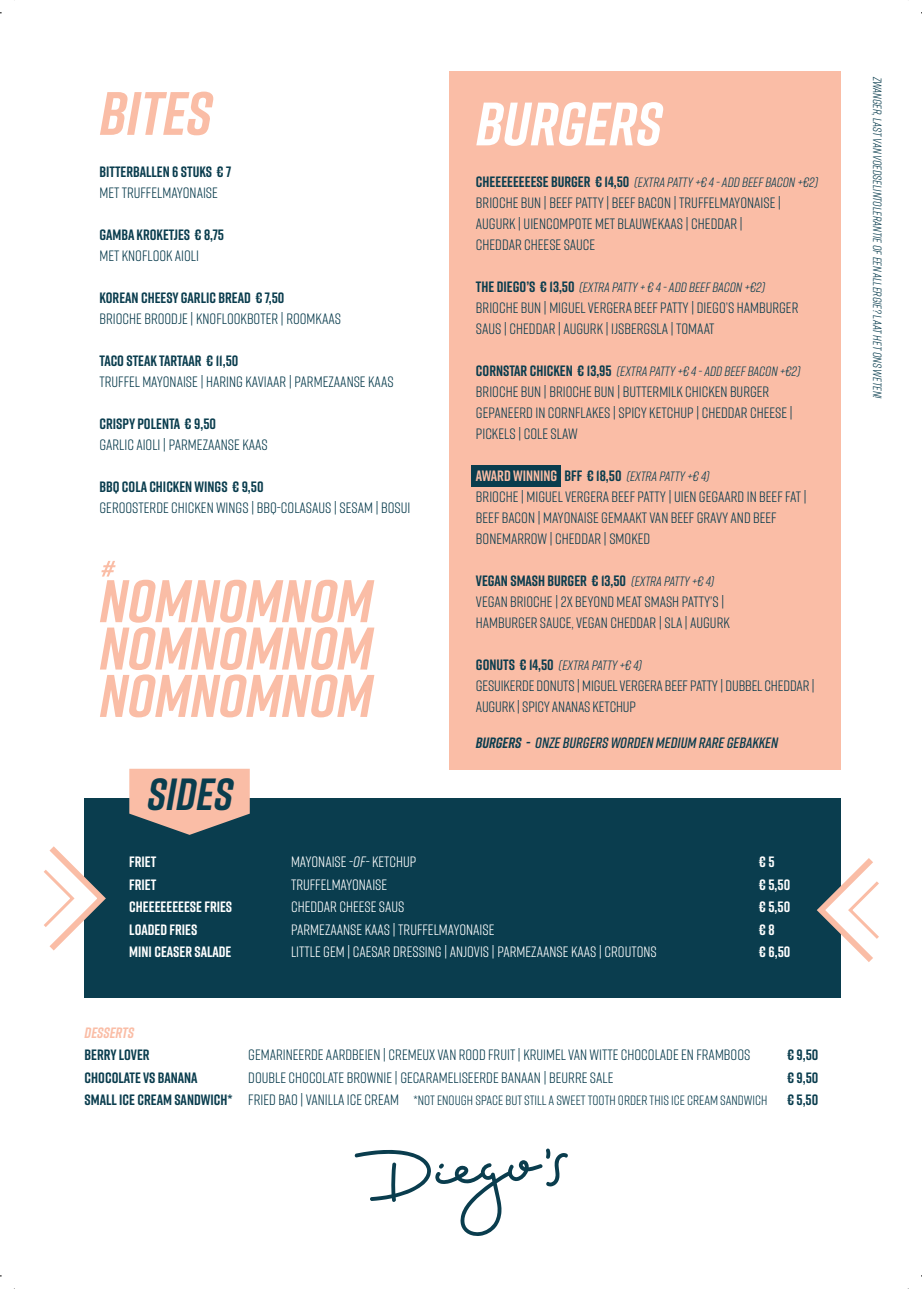
<style>
.page{position:relative;width:922px;height:1289px;background:#fff}
.page>*{position:absolute;margin:0;border:0;box-sizing:border-box;transform-origin:0 0}
.t1{font:italic 700 61.05px "Rift";color:#fff}
.t2{font:italic 700 61.05px "Rift";color:#fabda6}
.t3{font:italic 700 45px "Rift";color:#0a3d4e}
.t4{font:15px/21px "Rift";color:#0a3d4e}
.t5{font:700 15px "Rift";color:#0a3d4e}
.t6{font:15px "Rift";color:#fff}
.t7{font:700 15px "Rift";color:#fff}
.t8{font:italic 600 15px "Rift";color:#0a3d4e}
.t9{font:italic 700 15px "Rift";color:#fabda6}
.t10{font:italic 13.5px "Rift";color:#0a3d4e}
.t11{font:13.5px "Rift";color:#0a3d4e}
.t12{font:italic 12px "Rift";letter-spacing:-.01em;color:#0a3d4e}
.s1{font-weight:700;font-style:normal;font-size:15px}
.s2{font-weight:700;font-style:normal;font-size:15px;color:#fabda6}
.s3{font-weight:700}
.s4{font-style:italic;font-size:13.5px}
.s5{font-style:italic}
.s6{font-weight:700;font-size:15px}
.s7{font-size:15px}
</style>
<div class="page">
<div style="left:85px;top:798px;width:755px;height:200px;background:#0a3d4e"></div>
<svg style="left:354px;top:1148px;width:213px;height:88px"></svg>
<svg style="left:44px;top:840px;width:62px;height:117px"></svg>
<svg style="left:816px;top:851px;width:63px;height:117px"></svg>
<div style="left:449px;top:71px;width:391px;height:698px;background:#fabda6"></div>
<div style="left:471px;top:465px;width:89px;height:22px;background:#0a3d4e"></div>
<svg style="left:129px;top:769px;width:121px;height:66px"></svg>
<svg style="left:100px;top:561px;width:274px;height:156px"></svg>
<h1 class="t2" style="left:99px;top:70px;width:114px">BITES</h1>
<h1 class="t1" style="left:475px;top:80px;width:187px">BURGERS</h1>
<p class="t5" style="left:99px;top:161px;width:133px">BITTERBALLEN 6 STUKS € 7</p>
<p class="t4" style="left:99px;top:181px;width:120px">MET TRUFFELMAYONAISE</p>
<p class="t5" style="left:99px;top:224px;width:126px">GAMBA KROKETJES € 8,75</p>
<p class="t4" style="left:99px;top:244px;width:101px">MET KNOFLOOK AIOLI</p>
<p class="t5" style="left:99px;top:287px;width:186px">KOREAN CHEESY GARLIC BREAD € 7,50</p>
<p class="t4" style="left:99px;top:307px;width:243px">BRIOCHE BROODJE | KNOFLOOKBOTER | ROOMKAAS</p>
<p class="t5" style="left:99px;top:350px;width:140px">TACO STEAK TARTAAR € 11,50</p>
<p class="t4" style="left:99px;top:370px;width:295px">TRUFFEL MAYONAISE | HARING KAVIAAR | PARMEZAANSE KAAS</p>
<p class="t5" style="left:99px;top:413px;width:118px">CRISPY POLENTA € 9,50</p>
<p class="t4" style="left:99px;top:433px;width:170px">GARLIC AIOLI | PARMEZAANSE KAAS</p>
<p class="t5" style="left:99px;top:476px;width:165px">BBQ COLA CHICKEN WINGS € 9,50</p>
<p class="t4" style="left:99px;top:496px;width:312px">GEROOSTERDE CHICKEN WINGS | BBQ-COLASAUS | SESAM | BOSUI</p>
<h2 class="t3" style="left:147px;top:762px;width:87px">SIDES</h2>
<p class="t10" style="left:475px;top:173px;width:344px"><span class="s1">CHEEEEEEEESE BURGER € 14,50</span> (EXTRA PATTY +€ 4 - ADD BEEF BACON +€2)</p>
<p class="t4" style="left:475px;top:192px;width:306px">BRIOCHE BUN | BEEF PATTY | BEEF BACON | TRUFFELMAYONAISE |<br>AUGURK | UIENCOMPOTE MET BLAUWEKAAS | CHEDDAR |<br>CHEDDAR CHEESE SAUCE</p>
<p class="t10" style="left:475px;top:278px;width:291px"><span class="s1">THE DIEGO’S € 13,50</span> (EXTRA PATTY + € 4 - ADD BEEF BACON +€2)</p>
<p class="t4" style="left:475px;top:297px;width:324px">BRIOCHE BUN | MIGUEL VERGERA BEEF PATTY | DIEGO’S HAMBURGER<br>SAUS | CHEDDAR | AUGURK | IJSBERGSLA | TOMAAT</p>
<p class="t10" style="left:475px;top:362px;width:326px"><span class="s1">CORNSTAR CHICKEN € 13,95</span> (EXTRA PATTY +€ 4 - ADD BEEF BACON +€2)</p>
<p class="t4" style="left:475px;top:381px;width:318px">BRIOCHE BUN | BRIOCHE BUN | BUTTERMILK CHICKEN BURGER<br>GEPANEERD IN CORNFLAKES | SPICY KETCHUP | CHEDDAR CHEESE |<br>PICKELS | COLE SLAW</p>
<p class="t10" style="left:475px;top:467px;width:235px"><span class="s2">AWARD WINNING</span> <span class="s1">BFF € 18,50</span> (EXTRA PATTY +€ 4)</p>
<p class="t4" style="left:475px;top:486px;width:332px">BRIOCHE | MIGUEL VERGERA BEEF PATTY | UIEN GEGAARD IN BEEF FAT |<br>BEEF BACON | MAYONAISE GEMAAKT VAN BEEF GRAVY AND BEEF<br>BONEMARROW | CHEDDAR | SMOKED</p>
<p class="t4" style="left:475px;top:570px;width:255px"><span class="s3">VEGAN SMASH BURGER € 13,50</span> <span class="s4">(EXTRA PATTY +€ 4)<br></span>VEGAN BRIOCHE | 2X BEYOND MEAT SMASH PATTY’S |<br>HAMBURGER SAUCE, VEGAN CHEDDAR | SLA | AUGURK</p>
<p class="t10" style="left:475px;top:656px;width:168px"><span class="s1">GONUTS € 14,50</span> (EXTRA PATTY +€ 4)</p>
<p class="t4" style="left:475px;top:675px;width:340px">GESUIKERDE DONUTS | MIGUEL VERGERA BEEF PATTY | DUBBEL CHEDDAR |<br>AUGURK | SPICY ANANAS KETCHUP</p>
<p class="t8" style="left:475px;top:732px;width:304px"><span class="s3">BURGERS -</span> ONZE BURGERS WORDEN MEDIUM RARE GEBAKKEN</p>
<p class="t7" style="left:129px;top:851px;width:29px">FRIET</p>
<p class="t6" style="left:291px;top:851px;width:127px">MAYONAISE -<span class="s5">OF-</span> KETCHUP</p>
<p class="t7" style="left:758px;top:851px;width:17px">€ 5</p>
<p class="t7" style="left:129px;top:873px;width:29px">FRIET</p>
<p class="t6" style="left:291px;top:874px;width:98px">TRUFFELMAYONAISE</p>
<p class="t7" style="left:758px;top:873px;width:32px">€ 5,50</p>
<p class="t7" style="left:129px;top:896px;width:104px">CHEEEEEEEESE FRIES</p>
<p class="t6" style="left:291px;top:896px;width:115px">CHEDDAR CHEESE SAUS</p>
<p class="t7" style="left:758px;top:896px;width:32px">€ 5,50</p>
<p class="t7" style="left:129px;top:918px;width:69px">LOADED FRIES</p>
<p class="t6" style="left:291px;top:919px;width:205px">PARMEZAANSE KAAS | TRUFFELMAYONAISE</p>
<p class="t7" style="left:758px;top:918px;width:17px">€ 8</p>
<p class="t7" style="left:129px;top:941px;width:104px">MINI CEASER SALADE</p>
<p class="t6" style="left:291px;top:941px;width:367px">LITTLE GEM | CAESAR DRESSING | ANJOVIS | PARMEZAANSE KAAS | CROUTONS</p>
<p class="t7" style="left:758px;top:941px;width:33px">€ 6,50</p>
<p class="t9" style="left:85px;top:1022px;width:51px">DESSERTS</p>
<p class="t5" style="left:85px;top:1044px;width:67px">BERRY LOVER</p>
<p class="t4" style="left:248px;top:1044px;width:503px">GEMARINEERDE AARDBEIEN | CREMEUX VAN ROOD FRUIT | KRUIMEL VAN WITTE CHOCOLADE EN FRAMBOOS</p>
<p class="t5" style="left:787px;top:1044px;width:33px">€ 9,50</p>
<p class="t5" style="left:85px;top:1067px;width:114px">CHOCOLATE VS BANANA</p>
<p class="t4" style="left:248px;top:1066px;width:366px">DOUBLE CHOCOLATE BROWNIE | GECARAMELISEERDE BANAAN | BEURRE SALE</p>
<p class="t5" style="left:787px;top:1067px;width:33px">€ 9,50</p>
<p class="t11" style="left:85px;top:1091px;width:684px"><span class="s6">SMALL ICE CREAM SANDWICH*</span> <span class="s7">FRIED BAO | VANILLA ICE CREAM</span> *NOT ENOUGH SPACE BUT STILL A SWEET TOOTH ORDER THIS ICE CREAM SANDWICH</p>
<p class="t5" style="left:787px;top:1089px;width:32px">€ 5,50</p>
<p class="t12" style="left:885px;top:77px;width:323px;rotate:90deg">ZWANGER, LAST VAN VOEDSELINTOLERANTIE OF EEN ALLERGIE? LAAT HET ONS WETEN!</p>
</div>
